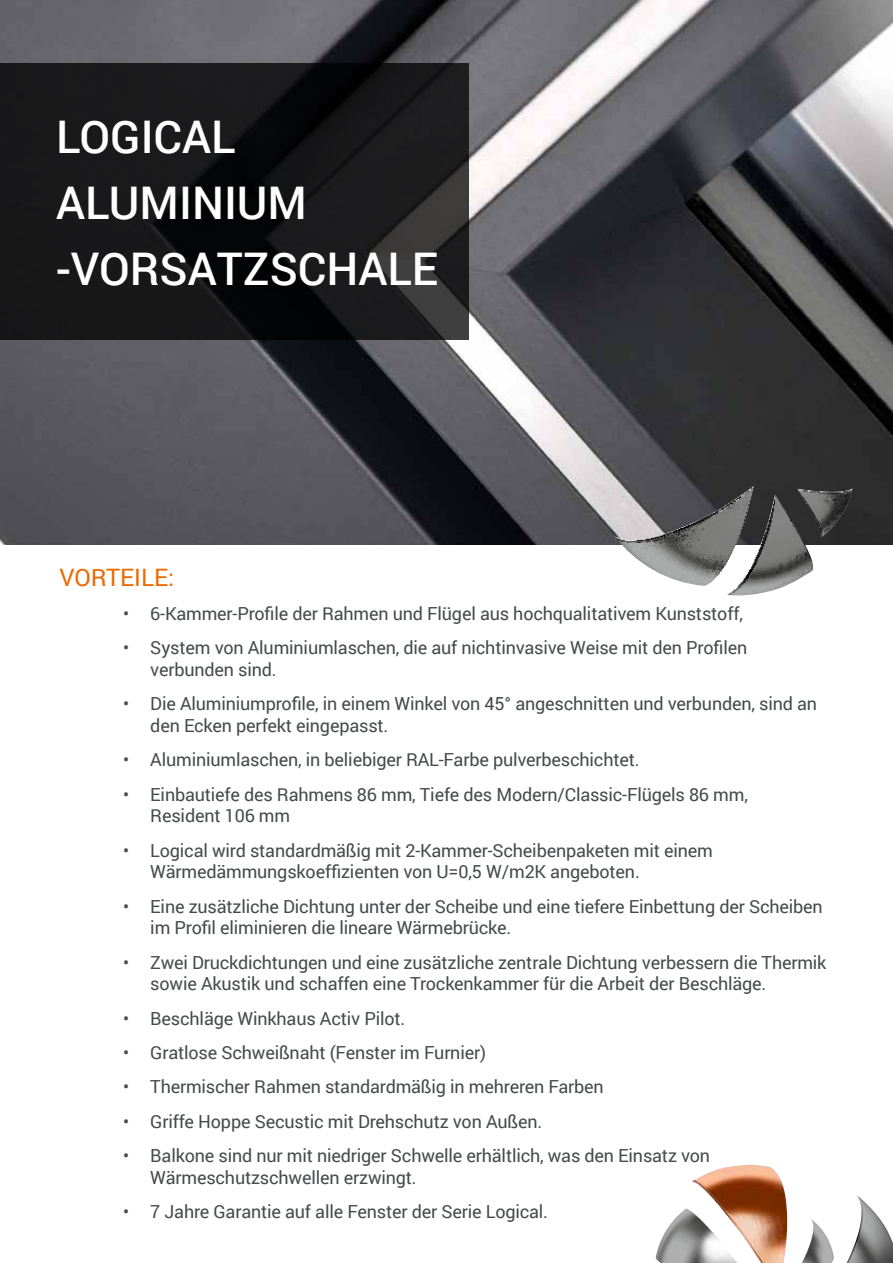
<style>
.page{position:relative;width:893px;height:1263px;background:#fff}
.page>*{position:absolute;margin:0;border:0;box-sizing:border-box;transform-origin:0 0}
.t1{font:500 45px/66px "Roboto";color:#fff}
.t2{font:24px "Roboto";color:#ee6800}
.t3{font:18px/21.6px "Roboto";letter-spacing:-.01em;color:#474a4c}
</style>
<div class="page">
<img style="left:846px;top:1195px;width:47px;height:68px">
<img style="left:802px;top:1219px;width:32px;height:44px">
<img style="left:656px;top:1208px;width:35px;height:55px">
<img style="left:691px;top:1165px;width:96px;height:98px">
<img style="left:0;top:0;width:893px;height:544px">
<img style="left:726px;top:495px;width:87px;height:100px">
<img style="left:797px;top:488px;width:56px;height:49px">
<img style="left:615px;top:486px;width:139px;height:100px">
<svg style="left:0;top:64px;width:469px;height:276px;background:#171718"></svg>
<h1 class="t1" style="left:56px;top:102px;width:383px">LOGICAL<br>ALUMINIUM -VORSATZSCHALE</h1>
<h2 class="t2" style="left:60px;top:560px;width:30px">Vorteile</h2>
<h2 class="t2" style="left:168px;top:560px;width:8px">:</h2>
<p class="t3" style="left:123px;top:602px;width:621px">• 6-Kammer-Profile der Rahmen und Flügel aus hochqualitativem Kunststoff,</p>
<p class="t3" style="left:150px;top:636px;width:598px;text-indent:-27px">• System von Aluminiumlaschen, die auf nichtinvasive Weise mit den Profilen verbunden sind.</p>
<p class="t3" style="left:150px;top:692px;width:668px;text-indent:-27px">• Die Aluminiumprofile, in einem Winkel von 45° angeschnitten und verbunden, sind an den Ecken perfekt eingepasst.</p>
<p class="t3" style="left:123px;top:748px;width:518px">• Aluminiumlaschen, in beliebiger RAL-Farbe pulverbeschichtet.</p>
<p class="t3" style="left:150px;top:783px;width:599px;text-indent:-27px">• Einbautiefe des Rahmens 86 mm, Tiefe des Modern/Classic-Flügels 86 mm,<br>Resident 106 mm</p>
<p class="t3" style="left:150px;top:839px;width:564px;text-indent:-27px">• Logical wird standardmäßig mit 2-Kammer-Scheibenpaketen mit einem<br>Wärmedämmungskoeffizienten von U=0,5 W/m2K angeboten.</p>
<p class="t3" style="left:150px;top:895px;width:674px;text-indent:-27px">• Eine zusätzliche Dichtung unter der Scheibe und eine tiefere Einbettung der Scheiben im Profil eliminieren die lineare Wärmebrücke.</p>
<p class="t3" style="left:150px;top:951px;width:678px;text-indent:-27px">• Zwei Druckdichtungen und eine zusätzliche zentrale Dichtung verbessern die Thermik sowie Akustik und schaffen eine Trockenkammer für die Arbeit der Beschläge.</p>
<p class="t3" style="left:123px;top:1007px;width:283px">• Beschläge Winkhaus Activ Pilot.</p>
<p class="t3" style="left:123px;top:1041px;width:364px">• Gratlose Schweißnaht (Fenster im Furnier)</p>
<p class="t3" style="left:123px;top:1075px;width:482px">• Thermischer Rahmen standardmäßig in mehreren Farben</p>
<p class="t3" style="left:123px;top:1110px;width:420px">• Griffe Hoppe Secustic mit Drehschutz von Außen.</p>
<p class="t3" style="left:150px;top:1144px;width:561px;text-indent:-27px">• Balkone sind nur mit niedriger Schwelle erhältlich, was den Einsatz von<br>Wärmeschutzschwellen erzwingt.</p>
<p class="t3" style="left:123px;top:1200px;width:426px">• 7 Jahre Garantie auf alle Fenster der Serie Logical.</p>
</div>
